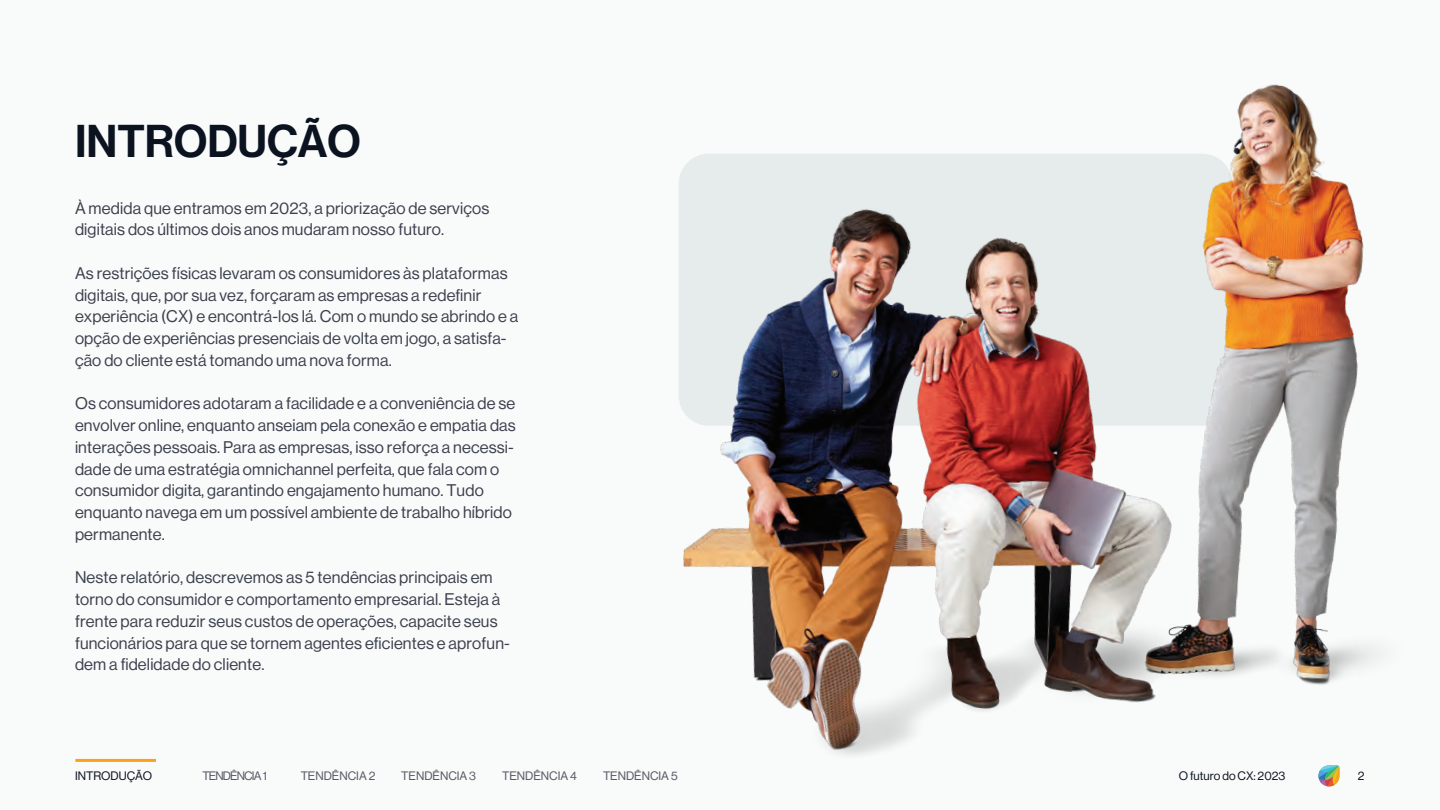
<style>
.page{position:relative;width:1440px;height:810px;background:#f9fafa}
.page>*{position:absolute;margin:0;border:0;box-sizing:border-box;transform-origin:0 0}
.t1{font:45px "Neue Haas Display Mediu";color:#0b1320}
.t2{font:16.5px/21.8px "Neue Haas Display";letter-spacing:.01em;color:#3b404d}
.t3{font:12px "Neue Haas Display";color:#545964}
.t4{font:12px "Neue Haas Display";color:#0b1320}
.t5{font:12px "Neue Haas Display";letter-spacing:-.075em;color:#545964}
</style>
<div class="page">
<img style="left:679px;top:84px;width:698px;height:703px">
<hr style="left:75px;top:759px;width:81px;height:3px;background:#f9a21c">
<svg style="left:1318px;top:765px;width:22px;height:21px"></svg>
<h1 class="t1" style="left:75px;top:115px;width:287px">INTRODUÇÃO</h1>
<p class="t2" style="left:75px;top:197px;width:416px">À medida que entramos em 2023, a priorização de serviços digitais dos últimos dois anos mudaram nosso futuro.</p>
<p class="t2" style="left:75px;top:262px;width:445px">As restrições físicas levaram os consumidores às plataformas digitais, que, por sua vez, forçaram as empresas a redefinir experiência (CX) e encontrá-los lá. Com o mundo se abrindo e a opção de experiências presenciais de volta em jogo, a satisfa&shy;ção do cliente está tomando uma nova forma.</p>
<p class="t2" style="left:75px;top:393px;width:442px">Os consumidores adotaram a facilidade e a conveniência de se envolver online, enquanto anseiam pela conexão e empatia das interações pessoais. Para as empresas, isso reforça a necessi&shy;dade de uma estratégia omnichannel perfeita, que fala com o consumidor digita, garantindo engajamento humano. Tudo enquanto navega em um possível ambiente de trabalho híbrido permanente.</p>
<p class="t2" style="left:75px;top:567px;width:436px">Neste relatório, descrevemos as 5 tendências principais em torno do consumidor e comportamento empresarial. Esteja à frente para reduzir seus custos de operações, capacite seus funcionários para que se tornem agentes eficientes e aprofun&shy;dem a fidelidade do cliente.</p>
<p class="t4" style="left:75px;top:769px;width:79px">INTRODUÇÃO</p>
<p class="t5" style="left:203px;top:769px;width:66px">TENDÊNCIA 1</p>
<p class="t3" style="left:301px;top:769px;width:76px">TENDÊNCIA 2</p>
<p class="t3" style="left:401px;top:769px;width:76px">TENDÊNCIA 3</p>
<p class="t3" style="left:502px;top:769px;width:76px">TENDÊNCIA 4</p>
<p class="t3" style="left:603px;top:769px;width:76px">TENDÊNCIA 5</p>
<p class="t4" style="left:1179px;top:769px;width:108px">O futuro do CX: 2023</p>
<p class="t4" style="left:1358px;top:769px;width:8px">2</p>
</div>
